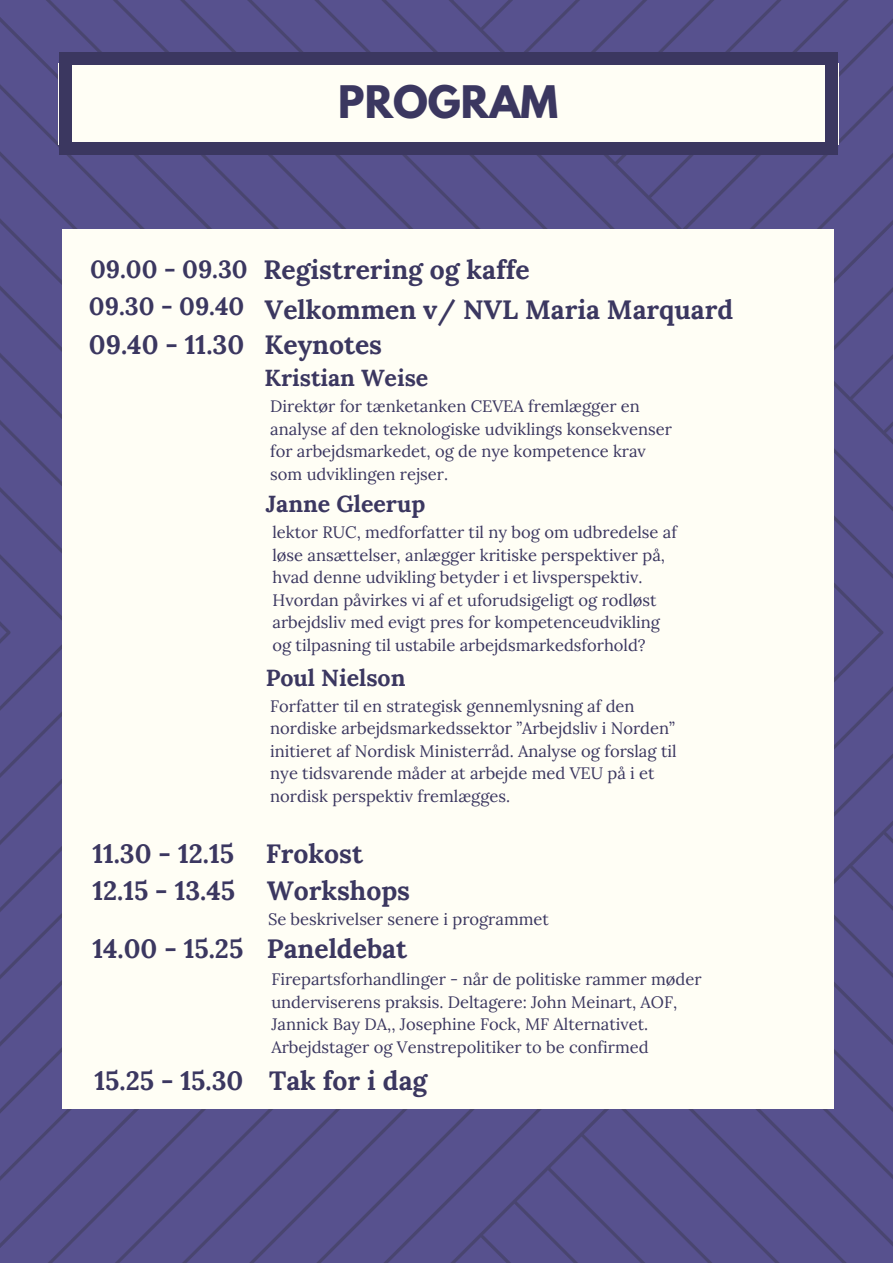
<style>
.page{position:relative;width:893px;height:1263px;background:#fff}
.page>*{position:absolute;margin:0;border:0;box-sizing:border-box;transform-origin:0 0}
.t1{font:700 39.75px "League Spartan";color:#3b3760}
.t2{font:700 26.55px/39.5px "Lora";color:#3b3760}
.t3{font:700 24.9px/37.2px "Lora";color:#3b3760}
.t4{font:700 23.25px "Lora";color:#3b3760}
.t5{font:16.5px/22.5px "Lora";color:#3b3760}
</style>
<div class="page">
<img style="left:0;top:0;width:893px;height:1263px">
<div style="left:62px;top:230px;width:771px;height:879px;background:#fffef5"></div>
<div style="left:59px;top:63px;width:780px;height:81px;background:#fffef5"></div>
<div style="left:826px;top:142px;width:12px;height:13px;background:#3b3760"></div>
<div style="left:59px;top:64px;width:13px;height:79px;background:#3b3760"></div>
<div style="left:59px;top:142px;width:13px;height:13px;background:#3b3760"></div>
<div style="left:826px;top:64px;width:12px;height:79px;background:#3b3760"></div>
<div style="left:71px;top:142px;width:755px;height:13px;background:#3b3760"></div>
<div style="left:826px;top:53px;width:12px;height:12px;background:#3b3760"></div>
<div style="left:59px;top:53px;width:13px;height:12px;background:#3b3760"></div>
<div style="left:71px;top:53px;width:755px;height:12px;background:#3b3760"></div>
<h1 class="t1" style="left:338px;top:82px;width:221px">PROGRAM</h1>
<h3 class="t3" style="left:89px;top:250px;width:160px">09.00 - 09.30<br>09.30 - 09.40</h3>
<h2 class="t2" style="left:89px;top:324px;width:157px">09.40 - 11.30</h2>
<h2 class="t2" style="left:263px;top:250px;width:471px">Registrering og kaffe<br>Velkommen v/ NVL Maria Marquard</h2>
<h2 class="t2" style="left:265px;top:324px;width:119px">Keynotes</h2>
<h3 class="t4" style="left:265px;top:363px;width:165px">Kristian Weise</h3>
<p class="t5" style="left:270px;top:395px;width:403px">Direktør for tænketanken CEVEA fremlægger en analyse af den teknologiske udviklings konsekvenser for arbejdsmarkedet, og de nye kompetence krav som udviklingen rejser.</p>
<h3 class="t4" style="left:266px;top:489px;width:161px">Janne Gleerup</h3>
<p class="t5" style="left:272px;top:521px;width:406px">lektor RUC, medforfatter til ny bog om udbredelse af løse ansættelser, anlægger kritiske perspektiver på, hvad denne udvikling betyder i et livsperspektiv.<br>Hvordan påvirkes vi af et uforudsigeligt og rodløst arbejdsliv med evigt pres for kompetenceudvikling og tilpasning til ustabile arbejdsmarkedsforhold?</p>
<h3 class="t4" style="left:266px;top:662px;width:141px">Poul Nielson</h3>
<p class="t5" style="left:270px;top:695px;width:408px">Forfatter til en strategisk gennemlysning af den nordiske arbejdsmarkedssektor ”Arbejdsliv i Norden” initieret af Nordisk Ministerråd. Analyse og forslag til nye tidsvarende måder at arbejde med VEU på i et nordisk perspektiv fremlægges.</p>
<h2 class="t2" style="left:92px;top:833px;width:272px">11.30 - 12.15 Frokost</h2>
<h2 class="t2" style="left:92px;top:870px;width:144px">12.15 - 13.45</h2>
<h2 class="t2" style="left:92px;top:929px;width:153px">14.00 - 15.25</h2>
<h2 class="t2" style="left:95px;top:1060px;width:150px">15.25 - 15.30</h2>
<h2 class="t2" style="left:267px;top:870px;width:145px">Workshops</h2>
<p class="t5" style="left:268px;top:908px;width:282px">Se beskrivelser senere i programmet</p>
<h2 class="t2" style="left:267px;top:929px;width:142px">Paneldebat</h2>
<p class="t5" style="left:271px;top:968px;width:432px">Firepartsforhandlinger - når de politiske rammer møder underviserens praksis. Deltagere: John Meinart, AOF, Jannick Bay DA,, Josephine Fock, MF Alternativet.<br>Arbejdstager og Venstrepolitiker to be confirmed</p>
<h2 class="t2" style="left:269px;top:1060px;width:160px">Tak for i dag</h2>
</div>
